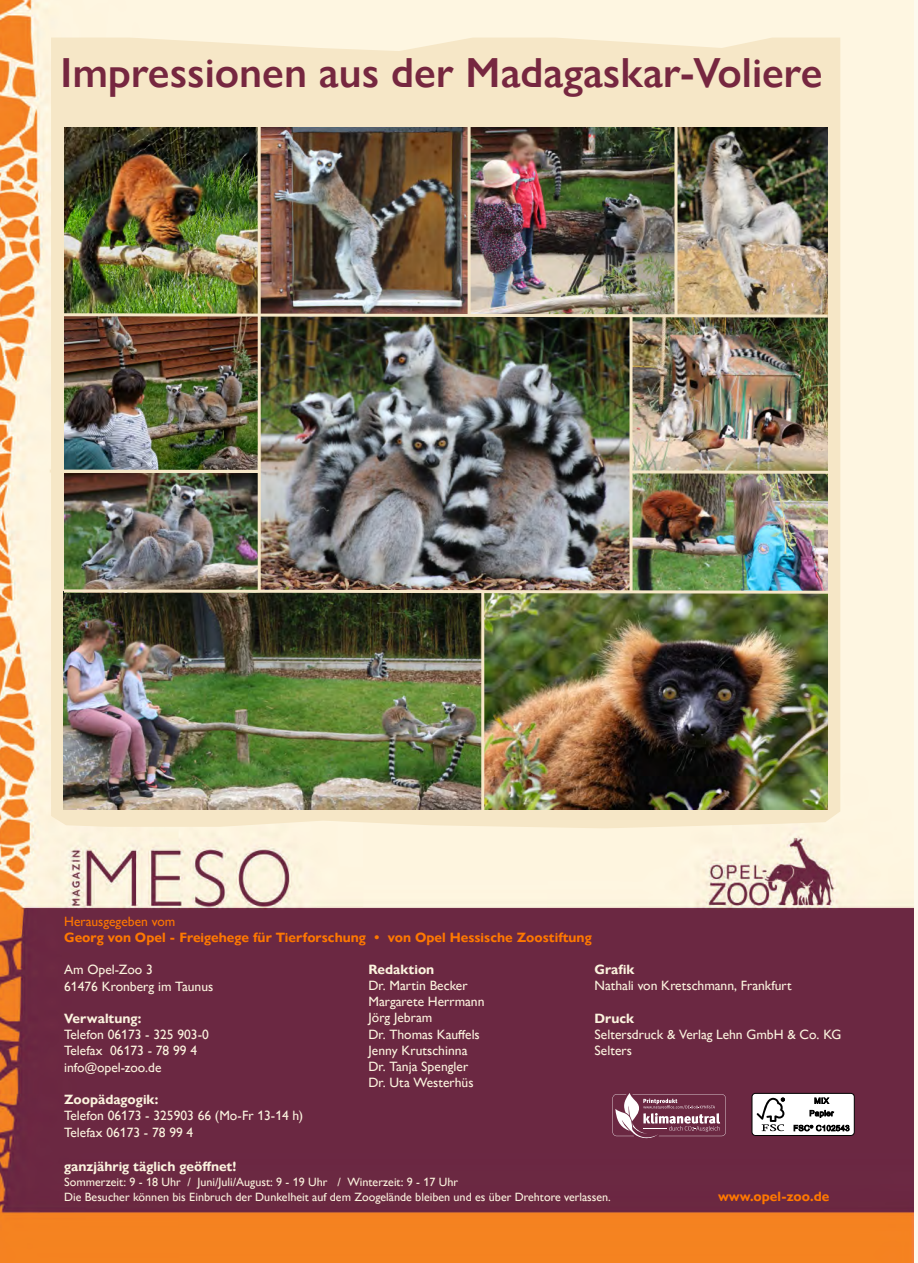
<style>
.page{position:relative;width:918px;height:1263px;background:#fff}
.page>*{position:absolute;margin:0;border:0;box-sizing:border-box;transform-origin:0 0}
.t1{font:600 42px "Gill Sans Nova";color:#762740}
.t2{font:500 13.5px/16.2px "Gill Sans Nova";color:#fbf3de}
.t3{font:700 13.5px "Gill Sans Nova";color:#ff7800}
.t4{font:700 13.5px "Gill Sans Nova";color:#fbf3de}
.t5{font:500 13.5px "Gill Sans Nova";color:#ff7800}
.t6{font:500 12px/15.5px "Gill Sans Nova";color:#fbf3de}
</style>
<div class="page">
<img style="left:0;top:0;width:913px;height:1263px">
<div style="left:51px;top:38px;width:788px;height:790px;background:#f6e7c7"></div>
<img style="left:64px;top:127px;width:193px;height:185px">
<img style="left:484px;top:595px;width:343px;height:214px">
<img style="left:260px;top:319px;width:369px;height:269px">
<img style="left:260px;top:127px;width:207px;height:185px">
<img style="left:470px;top:127px;width:204px;height:185px">
<img style="left:64px;top:319px;width:193px;height:151px">
<img style="left:64px;top:595px;width:417px;height:214px">
<hr style="left:481px;top:592px;width:3px;height:225px;background:#f6e7c7">
<div style="left:751px;top:1093px;width:102px;height:42px;background:#fff;border-radius:3px"></div>
<div style="left:751px;top:1093px;width:103px;height:43px;border:1px solid #000;border-radius:3px"></div>
<svg style="left:756px;top:1098px;width:28px;height:33px"></svg>
<svg style="left:814px;top:1097px;width:14px;height:7px"></svg>
<svg style="left:809px;top:1110px;width:24px;height:8px"></svg>
<svg style="left:793px;top:1125px;width:56px;height:6px"></svg>
<img style="left:677px;top:127px;width:150px;height:185px">
<img style="left:64px;top:473px;width:193px;height:115px">
<img style="left:632px;top:319px;width:195px;height:151px">
<img style="left:632px;top:474px;width:195px;height:114px">
<img style="left:61px;top:588px;width:777px;height:7px">
<hr style="left:257px;top:124px;width:3px;height:467px;background:#f6e7c7">
<hr style="left:629px;top:315px;width:3px;height:277px;background:#f6e7c7">
<hr style="left:467px;top:124px;width:3px;height:191px;background:#f6e7c7">
<hr style="left:674px;top:100px;width:3px;height:215px;background:#f6e7c7">
<img style="left:59px;top:312px;width:771px;height:7px">
<hr style="left:50px;top:470px;width:208px;height:3px;background:#f6e7c7">
<svg style="left:632px;top:470px;width:207px;height:4px"></svg>
<svg style="left:612px;top:1093px;width:113px;height:45px;background:#8c586c"></svg>
<h1 class="t1" style="left:61px;top:39px;width:763px">Impressionen aus der Madagaskar-Voliere</h1>
<p class="t5" style="left:64px;top:910px;width:113px">Herausgegeben vom</p>
<p class="t3" style="left:64px;top:927px;width:529px">Georg von Opel - Freigehege für Tierforschung • von Opel Hessische Zoostiftung</p>
<p class="t2" style="left:64px;top:961px;width:151px">Am Opel-Zoo 3<br>61476 Kronberg im Taunus</p>
<p class="t4" style="left:64px;top:1008px;width:79px">Verwaltung:</p>
<p class="t2" style="left:64px;top:1025px;width:146px">Telefon 06173 - 325 903-0<br>Telefax 06173 - 78 99 4 info@opel-zoo.de</p>
<p class="t4" style="left:64px;top:1089px;width:95px">Zoopädagogik:</p>
<p class="t2" style="left:64px;top:1106px;width:240px">Telefon 06173 - 325903 66 (Mo-Fr 13-14 h)<br>Telefax 06173 - 78 99 4</p>
<p class="t4" style="left:64px;top:1155px;width:174px">ganzjährig täglich geöffnet!</p>
<p class="t6" style="left:64px;top:1173px;width:548px">Sommerzeit: 9 - 18 Uhr / Juni/Juli/August: 9 - 19 Uhr / Winterzeit: 9 - 17 Uhr<br>Die Besucher können bis Einbruch der Dunkelheit auf dem Zoogelände bleiben und es über Drehtore verlassen.</p>
<p class="t4" style="left:368px;top:958px;width:67px">Redaktion</p>
<p class="t2" style="left:368px;top:976px;width:117px">Dr. Martin Becker<br>Margarete Herrmann<br>Jörg Jebram<br>Dr. Thomas Kauffels<br>Jenny Krutschinna<br>Dr. Tanja Spengler<br>Dr. Uta Westerhüs</p>
<p class="t4" style="left:594px;top:959px;width:41px">Grafik</p>
<p class="t2" style="left:594px;top:976px;width:199px">Nathali von Kretschmann, Frankfurt</p>
<p class="t4" style="left:594px;top:1007px;width:41px">Druck</p>
<p class="t2" style="left:594px;top:1025px;width:248px">Seltersdruck &amp; Verlag Lehn GmbH &amp; Co. KG<br>Selters</p>
<p class="t3" style="left:717px;top:1186px;width:113px">www.opel-zoo.de</p>
</div>
